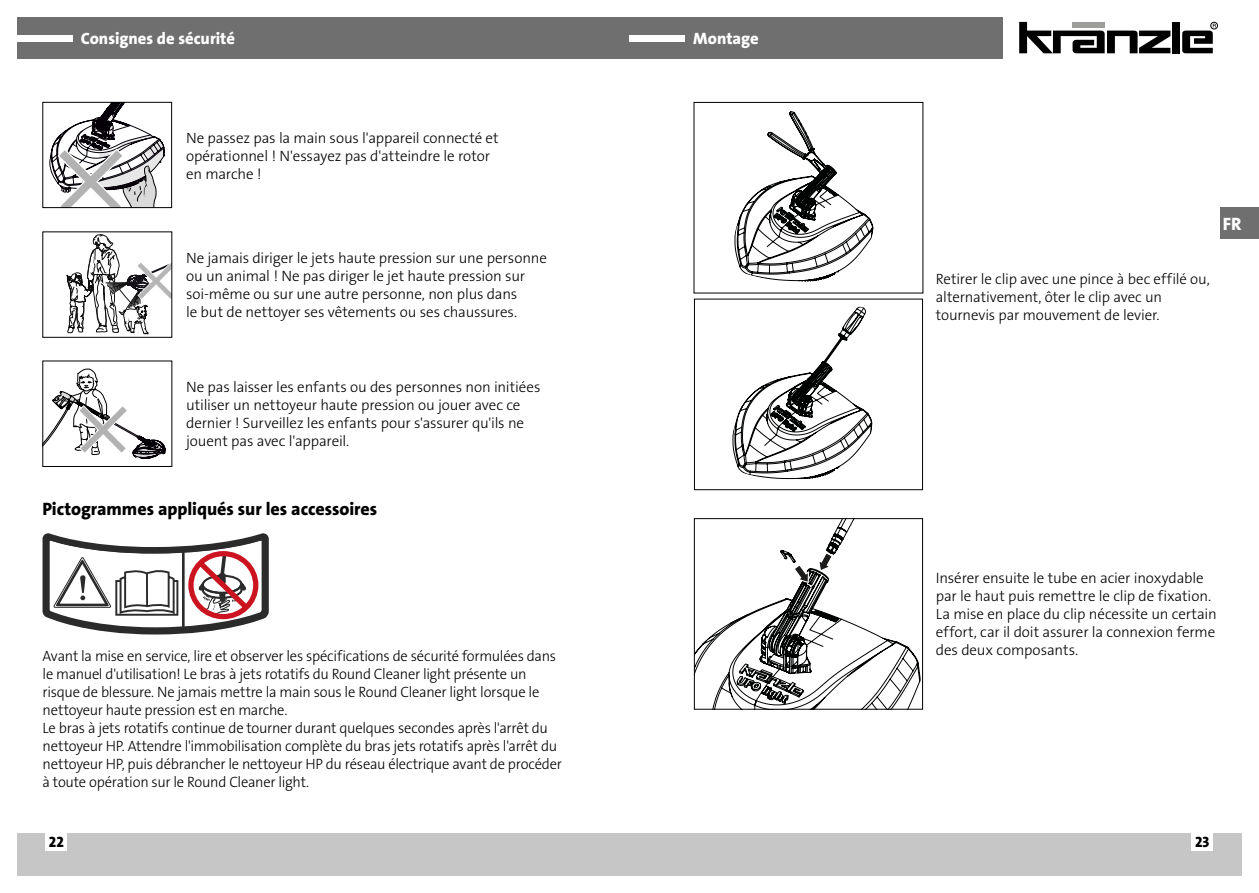
<style>
.page{position:relative;width:1259px;height:893px;background:#fff}
.page>*{position:absolute;margin:0;border:0;box-sizing:border-box;transform-origin:0 0}
.t1{font:18px "The Sans LP8 Ex Bld";letter-spacing:-.005em;color:#000}
.t2{font:18px "The Sans LP8 Ex Bld";color:#fff}
.t3{font:16.5px "The Sans LP8 Ex Bld";color:#fff}
.t4{font:15px/18px "The Sans LP3 Lig";letter-spacing:-.015em;color:#000}
.t5{font:15px "The Sans LP8 Ex Bld";color:#000}
</style>
<div class="page">
<div style="left:629px;top:833px;width:613px;height:43px;background:#c6c6c6"></div>
<div style="left:17px;top:833px;width:612px;height:43px;background:#c6c6c6"></div>
<div style="left:1191px;top:833px;width:22px;height:18px;background:#fff"></div>
<div style="left:46px;top:833px;width:21px;height:18px;background:#fff"></div>
<div style="left:17px;top:17px;width:985px;height:41px;background:#706f6f"></div>
<div style="left:17px;top:35px;width:55px;height:6px;background:#fff"></div>
<div style="left:629px;top:35px;width:56px;height:6px;background:#fff"></div>
<svg style="left:1019px;top:22px;width:151px;height:31px"></svg>
<div style="left:1172px;top:22px;width:7px;height:31px;background:#000"></div>
<div style="left:1210px;top:22px;width:7px;height:7px;border:1px solid #000;border-radius:50%"></div>
<svg style="left:1182px;top:24px;width:34px;height:29px"></svg>
<div style="left:1220px;top:207px;width:39px;height:32px;background:#706f6f"></div>
<svg style="left:735px;top:111px;width:138px;height:171px"></svg>
<svg style="left:733px;top:307px;width:139px;height:173px"></svg>
<div style="left:694px;top:299px;width:229px;height:191px;border:1px solid #000"></div>
<svg style="left:696px;top:520px;width:224px;height:188px"></svg>
<div style="left:694px;top:518px;width:229px;height:192px;border:1px solid #000"></div>
<svg style="left:43px;top:533px;width:226px;height:101px"></svg>
<hr style="left:182px;top:549px;width:3px;height:79px;background:#2b2b2c">
<svg style="left:50px;top:104px;width:114px;height:102px"></svg>
<div style="left:43px;top:102px;width:129px;height:106px;border:1px solid #000"></div>
<svg style="left:67px;top:234px;width:103px;height:100px"></svg>
<div style="left:43px;top:232px;width:129px;height:106px;border:1px solid #000"></div>
<svg style="left:45px;top:369px;width:120px;height:90px"></svg>
<p class="t3" style="left:81px;top:28px;width:156px">Consignes de sécurité</p>
<p class="t3" style="left:693px;top:28px;width:67px">Montage</p>
<p class="t4" style="left:186px;top:129px;width:314px">Ne passez pas la main sous l'appareil connecté et opérationnel ! N'essayez pas d'atteindre le rotor en marche !</p>
<p class="t4" style="left:186px;top:249px;width:362px">Ne jamais diriger le jets haute pression sur une personne ou un animal ! Ne pas diriger le jet haute pression sur soi-même ou sur une autre personne, non plus dans<br>le but de nettoyer ses vêtements ou ses chaussures.</p>
<p class="t2" style="left:1222px;top:212px;width:20px">FR</p>
<p class="t4" style="left:936px;top:270px;width:275px">Retirer le clip avec une pince à bec effilé ou, alternativement, ôter le clip avec un tournevis par mouvement de levier.</p>
<p class="t4" style="left:186px;top:378px;width:356px">Ne pas laisser les enfants ou des personnes non initiées utiliser un nettoyeur haute pression ou jouer avec ce dernier ! Surveillez les enfants pour s'assurer qu'ils ne jouent pas avec l'appareil.</p>
<p class="t1" style="left:43px;top:497px;width:336px">Pictogrammes appliqués sur les accessoires</p>
<p class="t4" style="left:43px;top:647px;width:521px">Avant la mise en service, lire et observer les spécifications de sécurité formulées dans le manuel d'utilisation! Le bras à jets rotatifs du Round Cleaner light présente un risque de blessure. Ne jamais mettre la main sous le Round Cleaner light lorsque le nettoyeur haute pression est en marche.<br>Le bras à jets rotatifs continue de tourner durant quelques secondes après l'arrêt du nettoyeur HP. Attendre l'immobilisation complète du bras jets rotatifs après l'arrêt du nettoyeur HP, puis débrancher le nettoyeur HP du réseau électrique avant de procéder à toute opération sur le Round Cleaner light.</p>
<p class="t4" style="left:936px;top:569px;width:282px">Insérer ensuite le tube en acier inoxydable par le haut puis remettre le clip de fixation.<br>La mise en place du clip nécessite un certain effort, car il doit assurer la connexion ferme des deux composants.</p>
<p class="t5" style="left:49px;top:832px;width:16px">22</p>
<p class="t5" style="left:1195px;top:832px;width:16px">23</p>
</div>
